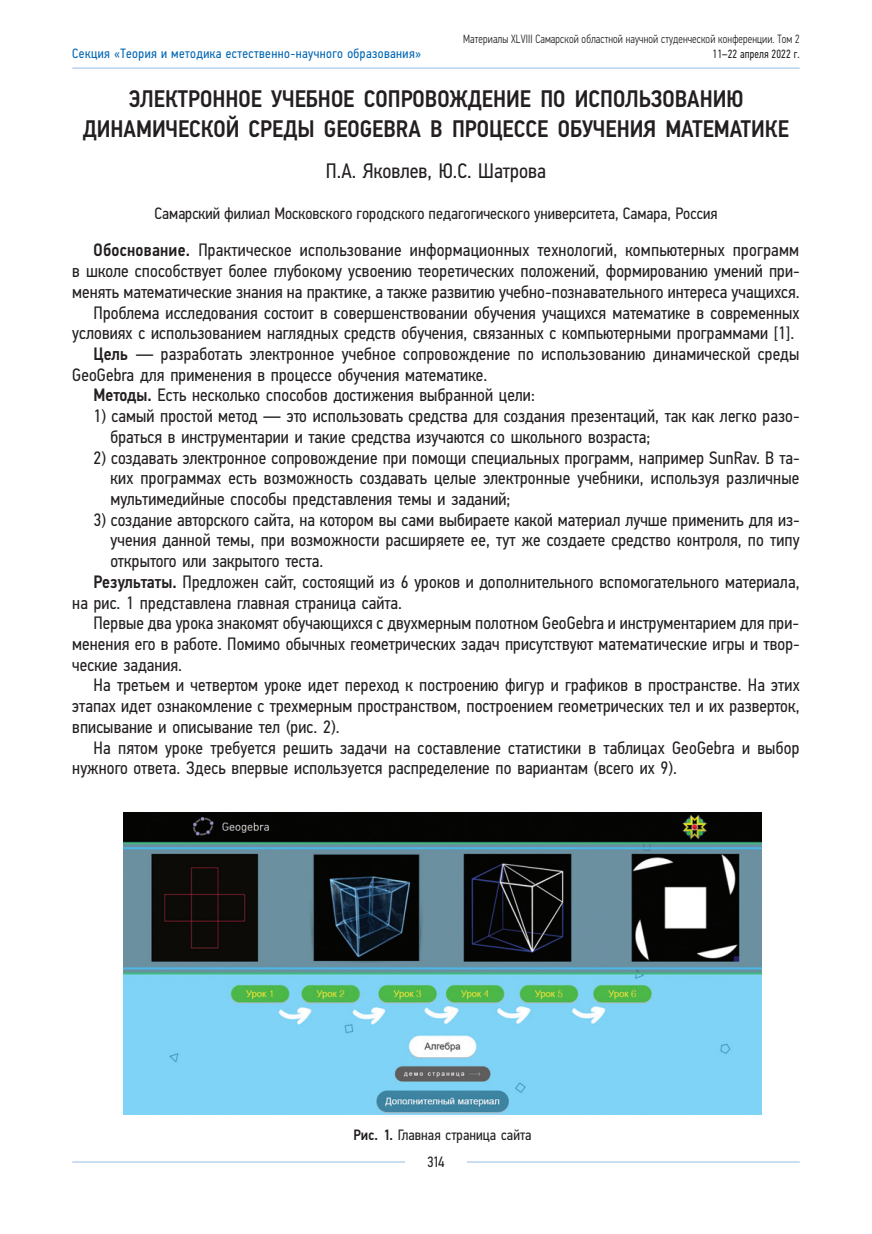
<style>
.page{position:relative;width:872px;height:1234px;background:#fff}
.page>*{position:absolute;margin:0;border:0;box-sizing:border-box;transform-origin:0 0}
.t1{font:500 24px/30px "Eco Vector Cond";color:#231f20;text-align:center}
.t2{font:21px "Eco Vector Cond";color:#231f20}
.t3{font:18px/20.7px "Eco Vector Cond";letter-spacing:.005em;color:#231f20}
.t4{font:16.5px "Eco Vector Cond";color:#231f20}
.t5{font:15px "Eco Vector Cond";letter-spacing:.005em;color:#231f20}
.t6{font:13.5px "Eco Vector Cond";letter-spacing:.03em;color:#0166b3}
.t7{font:300 12px "Eco Vector Cond";letter-spacing:.01em;color:#231f20;scale:.9 1}
.t8{font:12px "Eco Vector Cond";letter-spacing:.01em;color:#231f20;scale:.9 1}
.s1{font-weight:500}
</style>
<div class="page">
<hr style="left:72px;top:1161px;width:727px;height:1px;background:#93bde5">
<div style="left:405px;top:1155px;width:62px;height:21px;background:#fff"></div>
<hr style="left:72px;top:68px;width:727px;height:1px;background:#93bde5">
<img style="left:123px;top:812px;width:638px;height:301px">
<p class="t7" style="left:463px;top:32px;width:375px">Материалы XLVIII Самарской областной научной студенческой конференции. Том 2</p>
<p class="t6" style="left:72px;top:45px;width:350px">Секция «Теория и методика естественно-научного образования»</p>
<p class="t8" style="left:712px;top:47px;width:98px">11–22 апреля 2022 г.</p>
<h1 class="t1" style="left:83px;top:84px;width:707px">ЭЛЕКТРОННОЕ УЧЕБНОЕ СОПРОВОЖДЕНИЕ ПО ИСПОЛЬЗОВАНИЮ<br>ДИНАМИЧЕСКОЙ СРЕДЫ GEOGEBRA В ПРОЦЕССЕ ОБУЧЕНИЯ МАТЕМАТИКЕ</h1>
<p class="t2" style="left:326px;top:158px;width:221px">П.А. Яковлев, Ю.С. Шатрова</p>
<p class="t4" style="left:155px;top:203px;width:564px">Самарский филиал Московского городского педагогического университета, Самара, Россия</p>
<p class="t3" style="left:94px;top:240px;width:707px"><span class="s1">Обоснование.</span> Практическое использование информационных технологий, компьютерных программ</p>
<p class="t3" style="left:72px;top:260px;width:729px">в школе способствует более глубокому усвоению теоретических положений, формированию умений при-</p>
<p class="t3" style="left:72px;top:281px;width:729px">менять математические знания на практике, а также развитию учебно-познавательного интереса учащихся.</p>
<p class="t3" style="left:94px;top:302px;width:707px">Проблема исследования состоит в совершенствовании обучения учащихся математике в современных</p>
<p class="t3" style="left:72px;top:322px;width:723px">условиях с использованием наглядных средств обучения, связанных с компьютерными программами [1].</p>
<p class="t3" style="left:94px;top:343px;width:707px"><span class="s1">Цель</span> — разработать электронное учебное сопровождение по использованию динамической среды</p>
<p class="t3" style="left:72px;top:364px;width:416px">GeoGebra для применения в процессе обучения математике.</p>
<p class="t3" style="left:94px;top:385px;width:443px"><span class="s1">Методы.</span> Есть несколько способов достижения выбранной цели:</p>
<p class="t3" style="left:111px;top:405px;width:690px;text-indent:-17px">1) самый простой метод — это использовать средства для создания презентаций, так как легко разо&shy;браться в инструментарии и такие средства изучаются со школьного возраста;</p>
<p class="t3" style="left:111px;top:447px;width:690px;text-align:justify;text-indent:-17px">2) создавать электронное сопровождение при помощи специальных программ, например SunRav. В та&shy;ких программах есть возможность создавать целые электронные учебники, используя различные мультимедийные способы представления темы и заданий;</p>
<p class="t3" style="left:94px;top:509px;width:707px">3) создание авторского сайта, на котором вы сами выбираете какой материал лучше применить для из-</p>
<p class="t3" style="left:111px;top:529px;width:690px">учения данной темы, при возможности расширяете ее, тут же создаете средство контроля, по типу</p>
<p class="t3" style="left:111px;top:550px;width:214px">открытого или закрытого теста.</p>
<p class="t3" style="left:94px;top:571px;width:707px"><span class="s1">Результаты.</span> Предложен сайт, состоящий из 6 уроков и дополнительного вспомогательного материала,</p>
<p class="t3" style="left:72px;top:592px;width:331px">на рис. 1 представлена главная страница сайта.</p>
<p class="t3" style="left:94px;top:612px;width:707px">Первые два урока знакомят обучающихся с двухмерным полотном GeoGebra и инструментарием для при-</p>
<p class="t3" style="left:72px;top:633px;width:729px">менения его в работе. Помимо обычных геометрических задач присутствуют математические игры и твор-</p>
<p class="t3" style="left:72px;top:654px;width:111px">ческие задания.</p>
<p class="t3" style="left:94px;top:674px;width:707px">На третьем и четвертом уроке идет переход к построению фигур и графиков в пространстве. На этих</p>
<p class="t3" style="left:72px;top:695px;width:729px">этапах идет ознакомление с трехмерным пространством, построением геометрических тел и их разверток,</p>
<p class="t3" style="left:72px;top:716px;width:269px">вписывание и описывание тел (рис. 2).</p>
<p class="t3" style="left:94px;top:736px;width:707px">На пятом уроке требуется решить задачи на составление статистики в таблицах GeoGebra и выбор</p>
<p class="t3" style="left:72px;top:757px;width:606px">нужного ответа. Здесь впервые используется распределение по вариантам (всего их 9).</p>
<p class="t5" style="left:353px;top:1125px;width:180px"><span class="s1">Рис. 1.</span> Главная страница сайта</p>
<p class="t5" style="left:427px;top:1152px;width:19px">314</p>
</div>
